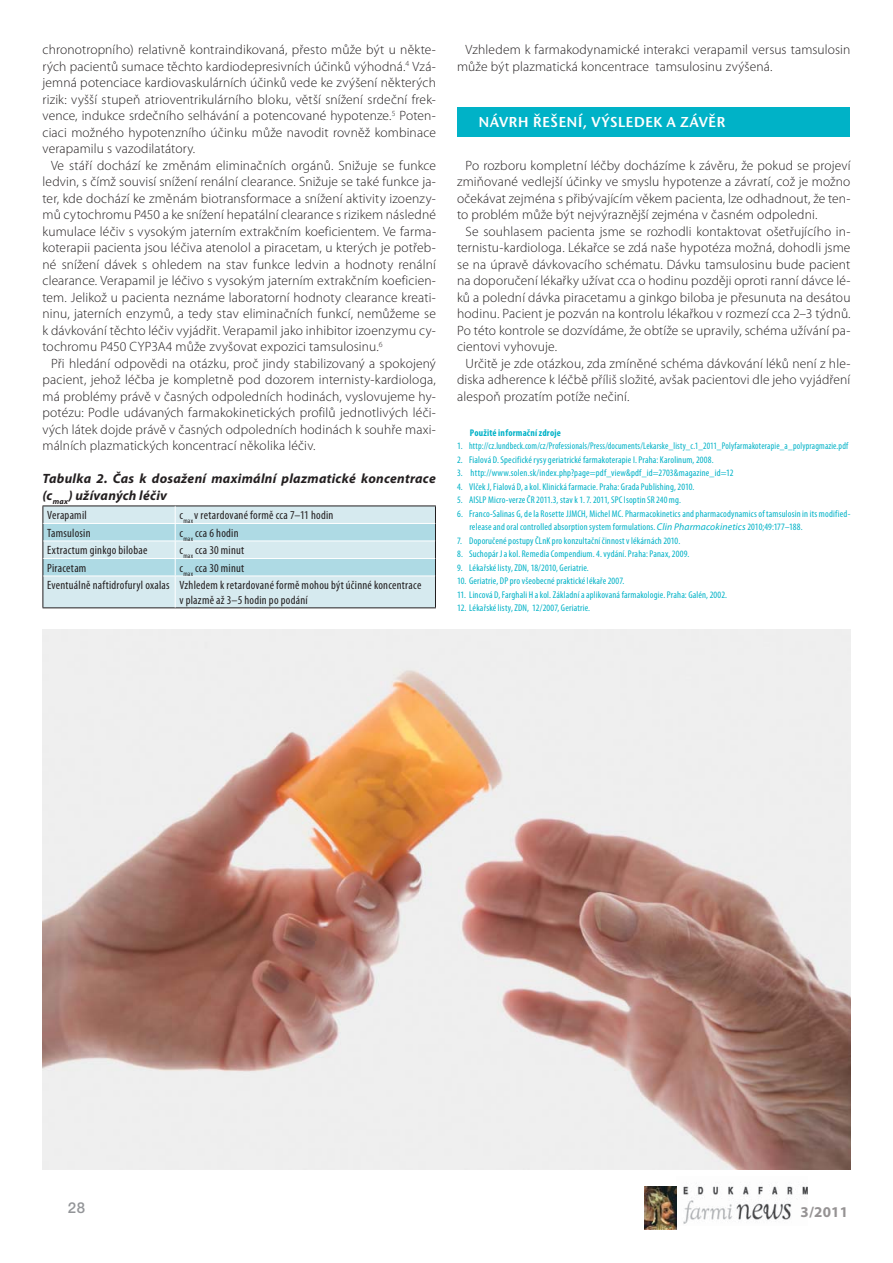
<style>
.page{position:relative;width:893px;height:1263px;background:#fff}
.page>*{position:absolute;margin:0;border:0;box-sizing:border-box;transform-origin:0 0}
.t1{font:15px "Stone Sans Itc SCTCE Semi";letter-spacing:.02em;color:#fff}
.t2{font:700 15px "Myriad Pro";color:#969394}
.t3{font:500 15px "Helvetica Neue LT Pro";color:#939598}
.t4{font:300 13.5px/16.5px "Myriad Pro";letter-spacing:.01em;color:#231f20;text-align:justify}
.t5{font:italic 700 13.5px/16.5px "Myriad Pro";letter-spacing:.02em;color:#231f20}
.t6{font:condensed 12px/17.5px "Myriad Pro";letter-spacing:.02em;color:#231f20}
.t7{font:condensed 9.75px/13.5px "Myriad Pro";letter-spacing:.02em;color:#00b2c7}
.t8{font:700 condensed 9.75px "Myriad Pro";letter-spacing:.02em;color:#00b2c7}
.s1{font-style:italic;font-stretch:normal}
</style>
<div class="page">
<svg style="left:43px;top:506px;width:393px;height:102px;background:#c8e2e9"></svg>
<hr style="left:43px;top:576px;width:392px;height:1px;background:#fff">
<hr style="left:175px;top:576px;width:1px;height:31px;background:#fff">
<div style="left:457px;top:107px;width:393px;height:30px;background:#00b2c7"></div>
<img style="left:676px;top:1186px;width:132px;height:39px">
<img style="left:645px;top:1187px;width:31px;height:42px">
<img style="left:43px;top:629px;width:807px;height:540px">
<p class="t4" style="left:43px;top:43px;width:395px">chronotropního) relativně kontraindikovaná, přesto může být u někte&shy;rých pacientů sumace těchto kardiodepresivních účinků výhodná.<sup>4</sup> Vzá&shy;jemná potenciace kardiovaskulárních účinků vede ke zvýšení některých rizik: vyšší stupeň atrioventrikulárního bloku, větší snížení srdeční frek&shy;vence, indukce srdečního selhávání a potencované hypotenze.<sup>5</sup> Poten&shy;ciaci možného hypotenzního účinku může navodit rovněž kombinace verapamilu s vazodilatátory.</p>
<p class="t4" style="left:43px;top:158px;width:395px;text-indent:9px">Ve stáří dochází ke změnám eliminačních orgánů. Snižuje se funkce ledvin, s čímž souvisí snížení renální clearance. Snižuje se také funkce ja&shy;ter, kde dochází ke změnám biotransformace a snížení aktivity izoenzy&shy;mů cytochromu P450 a ke snížení hepatální clearance s rizikem následné kumulace léčiv s vysokým jaterním extrakčním koeficientem. Ve farma&shy;koterapii pacienta jsou léčiva atenolol a piracetam, u kterých je potřeb&shy;né snížení dávek s ohledem na stav funkce ledvin a hodnoty renální clearance. Verapamil je léčivo s vysokým jaterním extrakčním koeficien&shy;tem. Jelikož u pacienta neznáme laboratorní hodnoty clearance kreati&shy;ninu, jaterních enzymů, a tedy stav eliminačních funkcí, nemůžeme se k dávkování těchto léčiv vyjádřit. Verapamil jako inhibitor izoenzymu cy&shy;tochromu P450 CYP3A4 může zvyšovat expozici tamsulosinu.<sup>6</sup></p>
<p class="t4" style="left:43px;top:356px;width:395px;text-indent:9px">Při hledání odpovědi na otázku, proč jindy stabilizovaný a spokojený pacient, jehož léčba je kompletně pod dozorem internisty-kardiologa, má problémy právě v časných odpoledních hodinách, vyslovujeme hy&shy;potézu: Podle udávaných farmakokinetických profilů jednotlivých léči&shy;vých látek dojde právě v časných odpoledních hodinách k souhře maxi&shy;málních plazmatických koncentrací několika léčiv.</p>
<p class="t5" style="left:43px;top:472px;width:395px">Tabulka 2. Čas k dosažení maximální plazmatické koncentrace (c<sub>max</sub>) užívaných léčiv</p>
<p class="t6" style="left:47px;top:508px;width:41px">Verapamil</p>
<p class="t6" style="left:179px;top:508px;width:155px">c<sub>max</sub> v retardované formě cca 7–11 hodin</p>
<p class="t6" style="left:47px;top:525px;width:45px">Tamsulosin</p>
<p class="t6" style="left:179px;top:525px;width:61px">c<sub>max</sub> cca 6 hodin</p>
<p class="t6" style="left:47px;top:543px;width:102px">Extractum ginkgo bilobae</p>
<p class="t6" style="left:179px;top:543px;width:66px">c<sub>max</sub> cca 30 minut</p>
<p class="t6" style="left:47px;top:560px;width:41px">Piracetam</p>
<p class="t6" style="left:47px;top:560px;width:376px;text-indent:132px">c<sub>max</sub> cca 30 minut<br>Eventuálně naftidrofuryl oxalas Vzhledem k retardované formě mohou být účinné koncentrace</p>
<p class="t6" style="left:179px;top:592px;width:130px">v plazmě až 3–5 hodin po podání</p>
<p class="t4" style="left:457px;top:43px;width:395px;text-indent:9px">Vzhledem k farmakodynamické interakci verapamil versus tamsulosin může být plazmatická koncentrace tamsulosinu zvýšená.</p>
<p class="t1" style="left:478px;top:113px;width:248px">NÁVRH ŘEŠENÍ, VÝSLEDEK A ZÁVĚR</p>
<p class="t4" style="left:457px;top:158px;width:395px;text-indent:9px">Po rozboru kompletní léčby docházíme k závěru, že pokud se projeví zmiňované vedlejší účinky ve smyslu hypotenze a závratí, což je možno očekávat zejména s přibývajícím věkem pacienta, lze odhadnout, že ten&shy;to problém může být nejvýraznější zejména v časném odpoledni.</p>
<p class="t4" style="left:457px;top:224px;width:395px;text-indent:9px">Se souhlasem pacienta jsme se rozhodli kontaktovat ošetřujícího in&shy;ternistu-kardiologa. Lékařce se zdá naše hypotéza možná, dohodli jsme se na úpravě dávkovacího schématu. Dávku tamsulosinu bude pacient na doporučení lékařky užívat cca o hodinu později oproti ranní dávce lé&shy;ků a polední dávka piracetamu a ginkgo biloba je přesunuta na desátou hodinu. Pacient je pozván na kontrolu lékařkou v rozmezí cca 2–3 tý dnů.<br>Po této kontrole se dozvídáme, že obtíže se upravily, schéma užívání pa&shy;cientovi vyhovuje.</p>
<p class="t4" style="left:457px;top:356px;width:395px;text-indent:9px">Určitě je zde otázkou, zda zmíněné schéma dávkování léků není z hle&shy;diska adherence k léčbě příliš složité, avšak pacientovi dle jeho vyjádření alespoň prozatím potíže nečiní.</p>
<p class="t8" style="left:470px;top:429px;width:93px">Použité informační zdroje</p>
<p class="t7" style="left:457px;top:440px;width:393px">1. http://cz.lundbeck.com/cz/Professionals/Press/documents/Lekarske_listy_c.1_2011_Polyfarmakoterapie_a_polypragmazie.pdf</p>
<p class="t7" style="left:457px;top:454px;width:258px">2. Fialová D. Specifické rysy geriatrické farmakoterapie I. Praha: Karolinum, 2008.</p>
<p class="t7" style="left:457px;top:467px;width:278px">3. http://www.solen.sk/index.php?page=pdf_view&amp;pdf_id=2703&amp;magazine_id=12</p>
<p class="t7" style="left:457px;top:481px;width:239px">4. Vlček J, Fialová D, a kol. Klinická farmacie. Praha: Grada Publishing, 2010.</p>
<p class="t7" style="left:457px;top:494px;width:225px">5. AISLP Micro-verze ČR 2011.3, stav k 1. 7. 2011, SPC Isoptin SR 240 mg.</p>
<p class="t7" style="left:469px;top:508px;width:383px;text-indent:-12px">6. Franco-Salinas G, de la Rosette JJMCH, Michel MC. Pharmacokinetics and pharmacodynamics of tamsulosin in its modified&shy;release and oral controlled absorption system formulations. <span class="s1">Clin Pharmacokinetics</span> 2010;49:177–188.</p>
<p class="t7" style="left:457px;top:535px;width:225px">7. Doporučené postupy ČLnK pro konzultační činnost v lékárnách 2010.</p>
<p class="t7" style="left:457px;top:548px;width:234px">8. Suchopár J a kol. Remedia Compendium. 4. vydání. Praha: Panax, 2009.</p>
<p class="t7" style="left:457px;top:562px;width:133px">9. Lékařské listy, ZDN, 18/2010, Geriatrie.</p>
<p class="t7" style="left:457px;top:575px;width:169px">10. Geriatrie, DP pro všeobecné praktické lékaře 2007.</p>
<p class="t7" style="left:457px;top:589px;width:271px">11. Lincová D, Farghali H a kol. Základní a aplikovaná farmakologie. Praha: Galén, 2002.</p>
<p class="t7" style="left:457px;top:602px;width:135px">12. Lékařské listy, ZDN, 12/2007, Geriatrie.</p>
<p class="t3" style="left:68px;top:1202px;width:19px">28</p>
<p class="t2" style="left:801px;top:1206px;width:49px">3/2011</p>
</div>
